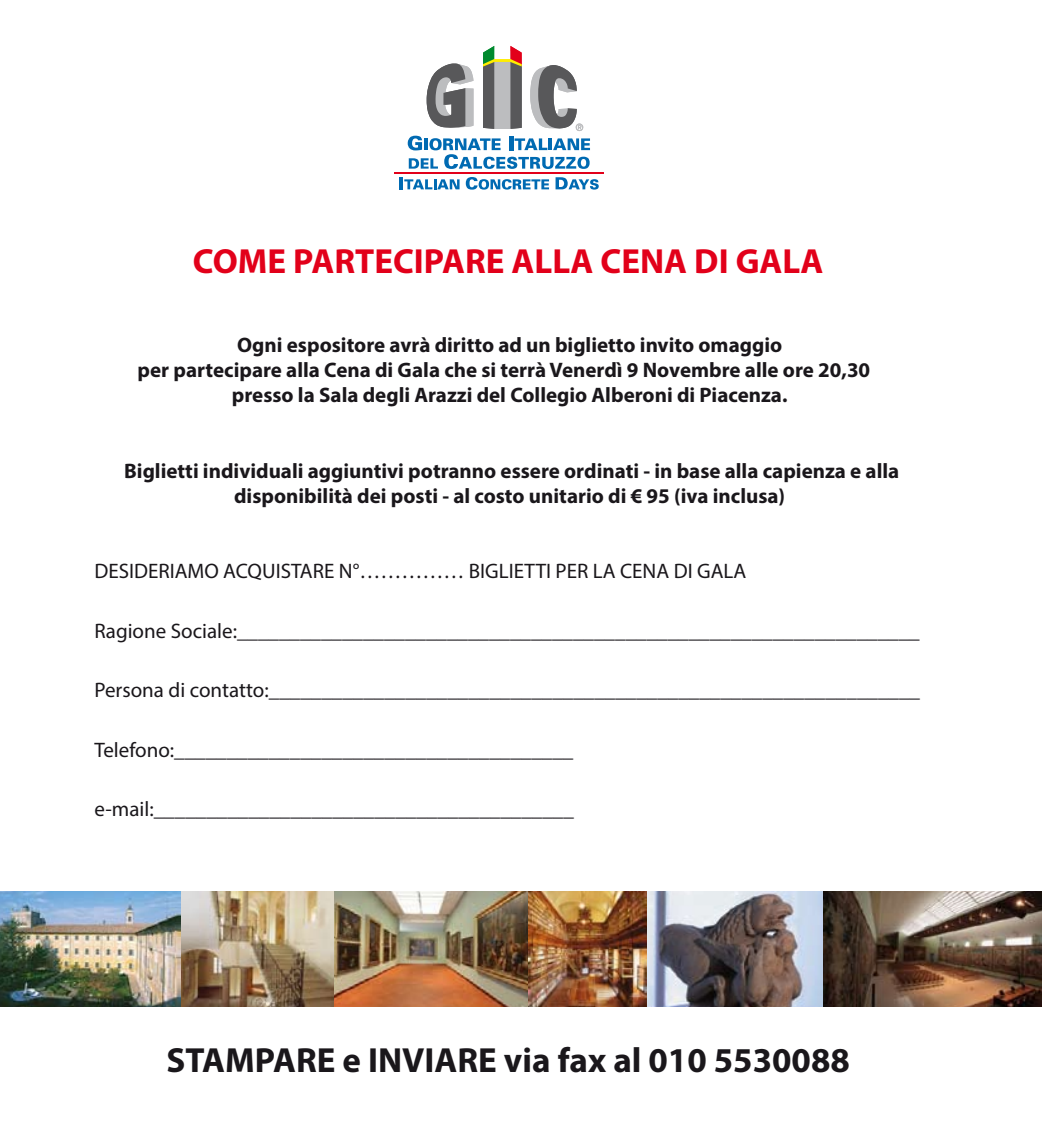
<style>
.page{position:relative;width:1042px;height:1141px;background:#fff}
.page>*{position:absolute;margin:0;border:0;box-sizing:border-box;transform-origin:0 0}
.t1{font:700 35px "Myriad Pro";color:#1a171b}
.t2{font:700 35px "Myriad Pro";color:#e2001a}
.t3{font:21px "Myriad Pro";color:#1a171b}
.t4{font:700 21px/25.2px "Myriad Pro";color:#1a171b;text-align:center}
</style>
<div class="page">
<hr style="left:394px;top:172px;width:210px;height:2px;background:#e2001a">
<svg style="left:400px;top:177px;width:59px;height:12px"></svg>
<svg style="left:466px;top:177px;width:83px;height:13px"></svg>
<svg style="left:555px;top:177px;width:44px;height:13px"></svg>
<svg style="left:408px;top:46px;width:182px;height:123px"></svg>
<img style="left:646px;top:891px;width:177px;height:116px">
<img style="left:823px;top:891px;width:219px;height:116px">
<img style="left:333px;top:891px;width:195px;height:116px">
<img style="left:528px;top:891px;width:118px;height:116px">
<img style="left:0;top:891px;width:333px;height:116px">
<h1 class="t2" style="left:193px;top:238px;width:632px">COME PARTECIPARE ALLA CENA DI GALA</h1>
<p class="t4" style="left:137px;top:331px;width:734px">Ogni espositore avrà diritto ad un biglietto invito omaggio<br>per partecipare alla Cena di Gala che si terrà Venerdì 9 Novembre alle ore 20,30 presso la Sala degli Arazzi del Collegio Alberoni di Piacenza.</p>
<p class="t4" style="left:124px;top:457px;width:776px">Biglietti individuali aggiuntivi potranno essere ordinati - in base alla capienza e alla disponibilità dei posti - al costo unitario di € 95 (iva inclusa)</p>
<p class="t3" style="left:94px;top:558px;width:653px">DESIDERIAMO ACQUISTARE N°…………… BIGLIETTI PER LA CENA DI GALA</p>
<p class="t3" style="left:94px;top:618px;width:827px">Ragione Sociale:_________________________________________________________________</p>
<p class="t3" style="left:94px;top:677px;width:827px">Persona di contatto:______________________________________________________________</p>
<p class="t3" style="left:94px;top:737px;width:480px">Telefono:______________________________________</p>
<p class="t3" style="left:94px;top:796px;width:481px">e-mail:________________________________________</p>
<h1 class="t1" style="left:167px;top:1037px;width:685px">STAMPARE e INVIARE via fax al 010 5530088</h1>
</div>
